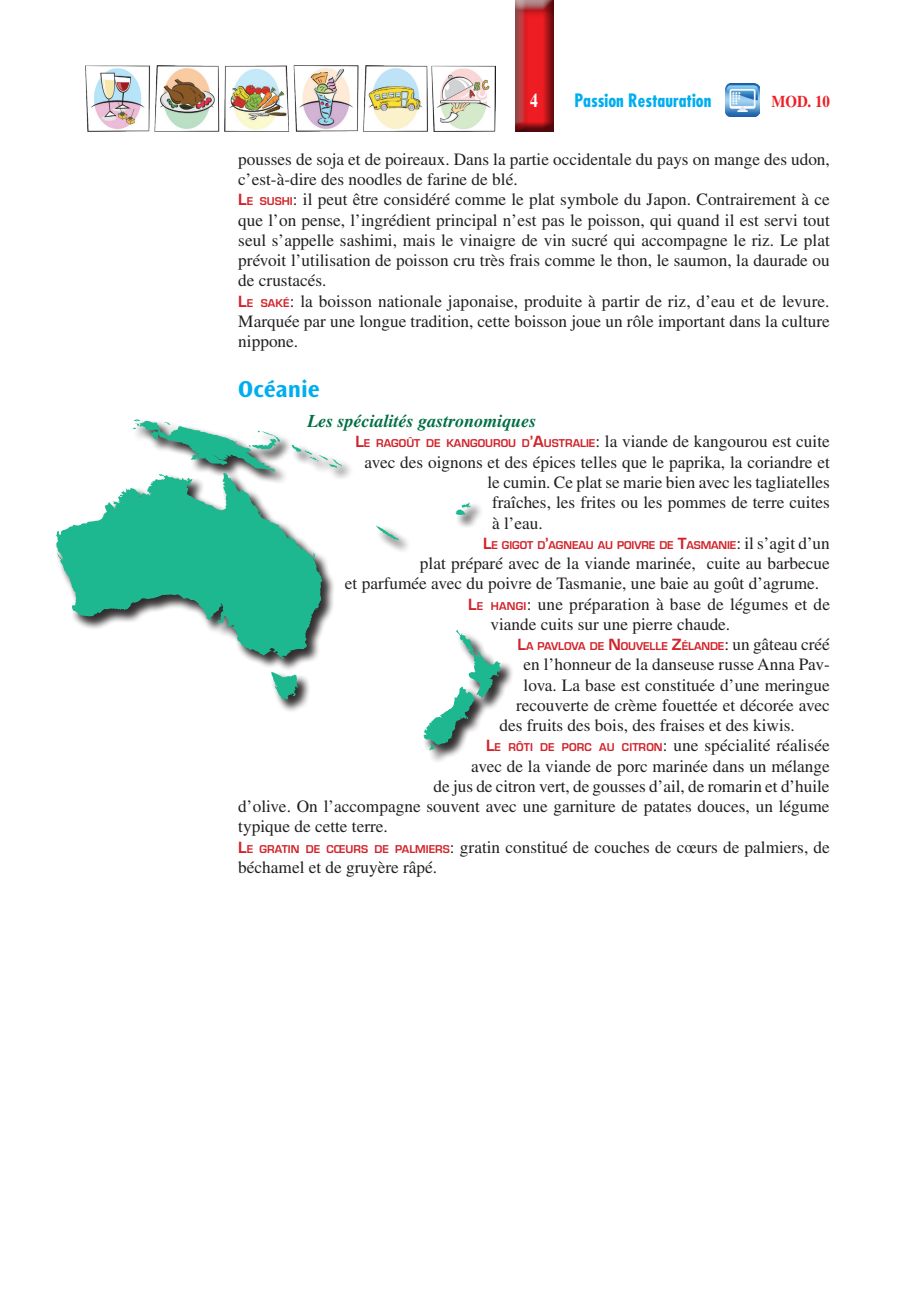
<style>
.page{position:relative;width:915px;height:1306px;background:#fff}
.page>*{position:absolute;margin:0;border:0;box-sizing:border-box;transform-origin:0 0}
._01_paragrafo_sotto{font:700 24px "Ocean Sans Std";color:#00aeef}
.t1{font:700 19.5px "Times LT Std";color:#fff;scale:.8 1}
._01_paragrafo_sottos{font:italic 700 18px "Times LT Std";color:#016f45}
.t2{font:700 condensed 18px "Futura Std";color:#00aeef}
._02_Testo{font:17.25px/20.2px "Times LT Std";color:#231f20}
.t3{font:700 16.5px "Times LT Std";color:#ee1d23;scale:.9 1}
._02_Testo-2{font:600 10.5px "Eurostile LT Std";letter-spacing:-.01em;color:#d1232a}
.s1{font-family:"Eurostile LT Std";font-weight:600;font-size:15px;color:#d1232a}
.s2{font-family:"Eurostile LT Std";font-weight:600;font-size:10.5px;color:#d1232a}
.s3{font-size:15px}
.s4{font-family:"Times LT Std";font-weight:400;font-size:17.25px;color:#231f20}
</style>
<div class="page">
<div style="left:508px;top:0;width:47px;height:132px;background:#231f20;opacity:.75"></div>
<img style="left:85px;top:66px;width:410px;height:66px">
<img style="left:725px;top:83px;width:34px;height:34px">
<div style="left:56px;top:419px;width:458px;height:344px;background:#231f20;opacity:.75"></div>
<svg style="left:132px;top:419px;width:211px;height:90px"></svg>
<p class="t1" style="left:530px;top:88px;width:11px">4</p>
<p class="t2" style="left:574px;top:90px;width:138px">Passion Restauration</p>
<p class="t3" style="left:771px;top:92px;width:66px">MOD. 10</p>
<p class="_02_Testo" style="left:238px;top:149px;width:593px">pousses de soja et de poireaux. Dans la partie occidentale du pays on mange des udon, c’est-à-dire des noodles de farine de blé.</p>
<p class="_02_Testo" style="left:238px;top:189px;width:593px;text-align:justify"><span class="s1">L</span><span class="s2">E SUSHI</span>: il peut être considéré comme le plat symbole du Japon. Contrairement à ce que l’on pense, l’ingrédient principal n’est pas le poisson, qui quand il est servi tout seul s’appelle sashimi, mais le vinaigre de vin sucré qui accompagne le riz. Le plat prévoit l’utilisation de poisson cru très frais comme le thon, le saumon, la daurade ou de crustacés.</p>
<p class="_02_Testo" style="left:238px;top:291px;width:593px;text-align:justify"><span class="s1">L</span><span class="s2">E SAKÉ</span>: la boisson nationale japonaise, produite à partir de riz, d’eau et de levure.<br>Marquée par une longue tradition, cette boisson joue un rôle important dans la culture nippone.</p>
<p class="_01_paragrafo_sotto" style="left:238px;top:376px;width:83px">Océanie</p>
<p class="_01_paragrafo_sottos" style="left:307px;top:410px;width:231px">Les spécialités gastronomiques</p>
<p class="_02_Testo" style="left:355px;top:431px;width:475px"><span class="s1">L</span><span class="s2">E RAGOÛT DE KANGOUROU D</span><span class="s1">’A</span><span class="s2">USTRALIE</span>: la viande de kangourou est cuite</p>
<p class="_02_Testo" style="left:364px;top:452px;width:467px">avec des oignons et des épices telles que le paprika, la coriandre et</p>
<p class="_02_Testo" style="left:487px;top:472px;width:344px">le cumin. Ce plat se marie bien avec les tagliatelles</p>
<p class="_02_Testo" style="left:492px;top:492px;width:339px">fraîches, les frites ou les pommes de terre cuites</p>
<p class="_02_Testo" style="left:492px;top:512px;width:52px">à l’eau.</p>
<p class="_02_Testo-2" style="left:483px;top:538px;width:348px"><span class="s3">L</span>E GIGOT D<span class="s3">’</span>AGNEAU AU POIVRE DE <span class="s3">T</span>ASMANIE<span class="s4">: il s’agit d’un</span></p>
<p class="_02_Testo" style="left:345px;top:553px;width:486px;text-indent:75px">plat préparé avec de la viande marinée, cuite au barbecue et parfumée avec du poivre de Tasmanie, une baie au goût d’agrume.</p>
<p class="_02_Testo" style="left:490px;top:593px;width:341px;text-indent:-22px"><span class="s1">L</span><span class="s2">E HANGI</span>: une préparation à base de légumes et de viande cuits sur une pierre chaude.</p>
<p class="_02_Testo-2" style="left:517px;top:639px;width:314px"><span class="s3">L</span>A PAVLOVA DE <span class="s3">N</span>OUVELLE <span class="s3">Z</span>ÉLANDE<span class="s4">: un gâteau créé</span></p>
<p class="_02_Testo" style="left:523px;top:654px;width:306px">en l’honneur de la danseuse russe Anna Pav-</p>
<p class="_02_Testo" style="left:523px;top:674px;width:308px">lova. La base est constituée d’une meringue</p>
<p class="_02_Testo" style="left:516px;top:695px;width:315px">recouverte de crème fouettée et décorée avec</p>
<p class="_02_Testo" style="left:499px;top:715px;width:297px">des fruits des bois, des fraises et des kiwis.</p>
<p class="_02_Testo" style="left:486px;top:735px;width:345px"><span class="s1">L</span><span class="s2">E RÔTI DE PORC AU CITRON</span>: une spécialité réalisée</p>
<p class="_02_Testo" style="left:471px;top:755px;width:360px">avec de la viande de porc marinée dans un mélange</p>
<p class="_02_Testo" style="left:433px;top:776px;width:397px">de jus de citron vert, de gousses d’ail, de romarin et d’huile</p>
<p class="_02_Testo" style="left:238px;top:796px;width:592px">d’olive. On l’accompagne souvent avec une garniture de patates douces, un légume</p>
<p class="_02_Testo" style="left:238px;top:816px;width:151px">typique de cette terre.</p>
<p class="_02_Testo" style="left:238px;top:836px;width:592px"><span class="s1">L</span><span class="s2">E GRATIN DE CŒURS DE PALMIERS</span>: gratin constitué de couches de cœurs de palmiers, de béchamel et de gruyère râpé.</p>
</div>
